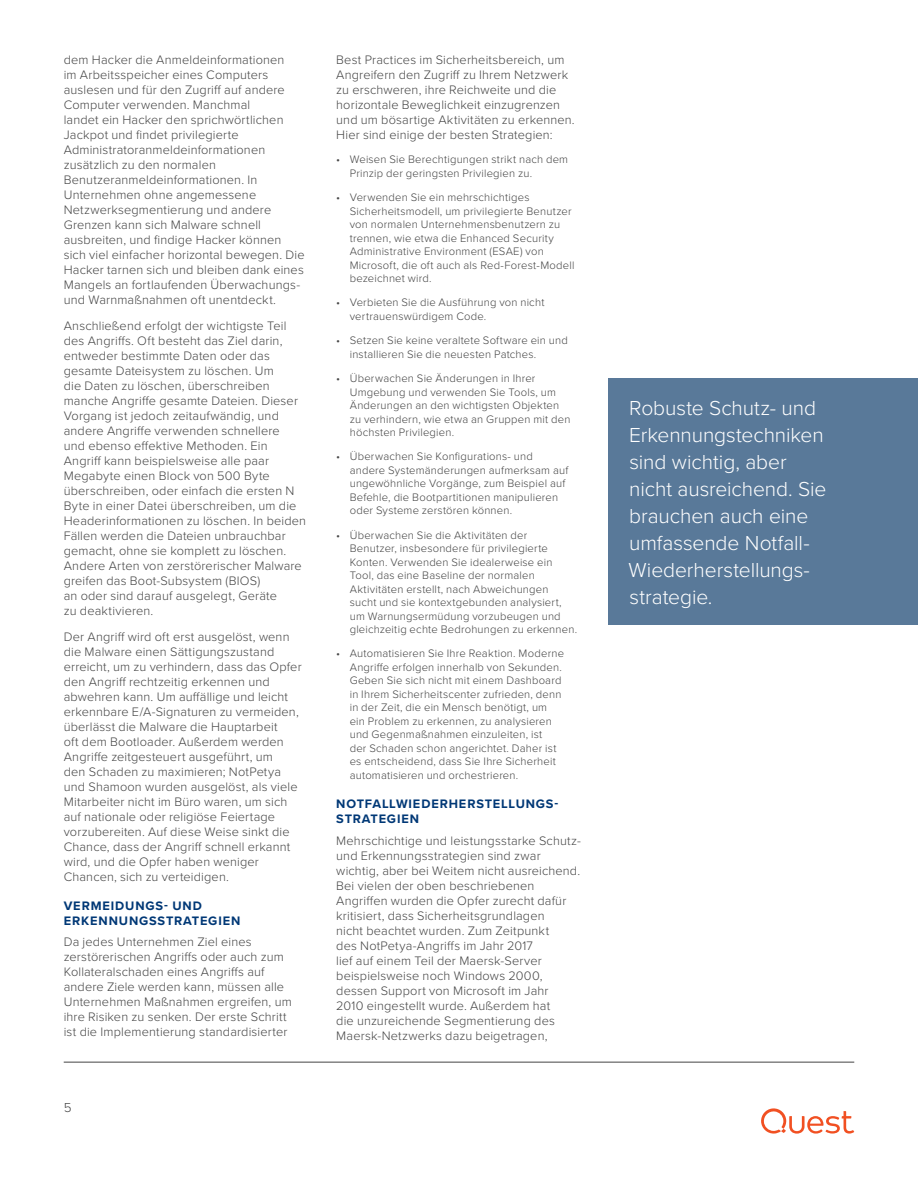
<style>
.page{position:relative;width:918px;height:1188px;background:#fff}
.page>*{position:absolute;margin:0;border:0;box-sizing:border-box;transform-origin:0 0}
.Callout_Box_Medium{font:300 21px/27px "Proxima Nova";letter-spacing:-.005em;color:#fff}
.t1{font:300 13.5px "Proxima Nova";color:#444}
.Body{font:300 12.75px/15px "Proxima Nova";letter-spacing:.01em;color:#444}
.Section_Heading_1{font:700 12.75px/15px "Proxima Nova";letter-spacing:.065em;color:#003876}
.t2{font:300 11.25px/13.5px "Proxima Nova";letter-spacing:.015em;color:#444}
</style>
<div class="page">
<hr style="left:64px;top:1062px;width:790px;height:1px;background:#444">
<svg style="left:761px;top:1108px;width:93px;height:26px"></svg>
<div style="left:609px;top:378px;width:309px;height:246px;background:#597999"></div>
<p class="Body" style="left:64px;top:52px;width:242px">dem Hacker die Anmeldeinformationen<br>im Arbeitsspeicher eines Computers auslesen und für den Zugriff auf andere Computer verwenden. Manchmal<br>landet ein Hacker den sprichwörtlichen Jackpot und findet privilegierte Administratoranmeldeinformationen zusätzlich zu den normalen Benutzeranmeldeinformationen. In Unternehmen ohne angemessene Netzwerksegmentierung und andere Grenzen kann sich Malware schnell ausbreiten, und findige Hacker können sich viel einfacher horizontal bewegen. Die Hacker tarnen sich und bleiben dank eines Mangels an fortlaufenden Überwachungs&shy;und Warnmaßnahmen oft unentdeckt.</p>
<p class="Body" style="left:64px;top:318px;width:244px">Anschließend erfolgt der wichtigste Teil des Angriffs. Oft besteht das Ziel darin, entweder bestimmte Daten oder das gesamte Dateisystem zu löschen. Um<br>die Daten zu löschen, überschreiben manche Angriffe gesamte Dateien. Dieser Vorgang ist jedoch zeitaufwändig, und andere Angriffe verwenden schnellere<br>und ebenso effektive Methoden. Ein Angriff kann beispielsweise alle paar Megabyte einen Block von 500 Byte überschreiben, oder einfach die ersten N Byte in einer Datei überschreiben, um die Headerinformationen zu löschen. In beiden Fällen werden die Dateien unbrauchbar gemacht, ohne sie komplett zu löschen.<br>Andere Arten von zerstörerischer Malware greifen das Boot-Subsystem (BIOS)<br>an oder sind darauf ausgelegt, Geräte<br>zu deaktivieren.</p>
<p class="Body" style="left:64px;top:628px;width:239px">Der Angriff wird oft erst ausgelöst, wenn die Malware einen Sättigungszustand erreicht, um zu verhindern, dass das Opfer den Angriff rechtzeitig erkennen und abwehren kann. Um auffällige und leicht erkennbare E/A-Signaturen zu vermeiden, überlässt die Malware die Hauptarbeit<br>oft dem Bootloader. Außerdem werden Angriffe zeitgesteuert ausgeführt, um<br>den Schaden zu maximieren; NotPetya und Shamoon wurden ausgelöst, als viele Mitarbeiter nicht im Büro waren, um sich auf nationale oder religiöse Feiertage vorzubereiten. Auf diese Weise sinkt die Chance, dass der Angriff schnell erkannt wird, und die Opfer haben weniger Chancen, sich zu verteidigen.</p>
<p class="Section_Heading_1" style="left:64px;top:898px;width:178px">VERMEIDUNGS- UND<br>ERKENNUNGSSTRATEGIEN</p>
<p class="Body" style="left:64px;top:934px;width:230px">Da jedes Unternehmen Ziel eines zerstörerischen Angriffs oder auch zum Kollateralschaden eines Angriffs auf andere Ziele werden kann, müssen alle Unternehmen Maßnahmen ergreifen, um ihre Risiken zu senken. Der erste Schritt ist die Implementierung standardisierter</p>
<p class="t1" style="left:64px;top:1098px;width:9px">5</p>
<p class="Body" style="left:336px;top:52px;width:240px">Best Practices im Sicherheitsbereich, um Angreifern den Zugriff zu Ihrem Netzwerk zu erschweren, ihre Reichweite und die horizontale Beweglichkeit einzugrenzen und um bösartige Aktivitäten zu erkennen.<br>Hier sind einige der besten Strategien:</p>
<p class="t2" style="left:350px;top:152px;width:220px;text-indent:-14px">• Weisen Sie Berechtigungen strikt nach dem<br>Prinzip der geringsten Privilegien zu.</p>
<p class="t2" style="left:350px;top:190px;width:226px;text-indent:-14px">• Verwenden Sie ein mehrschichtiges Sicherheitsmodell, um privilegierte Benutzer von normalen Unternehmensbenutzern zu trennen, wie etwa die Enhanced Security Administrative Environment (ESAE) von Microsoft, die oft auch als Red-Forest-Modell bezeichnet wird.</p>
<p class="t2" style="left:350px;top:295px;width:196px;text-indent:-14px">• Verbieten Sie die Ausführung von nicht vertrauenswürdigem Code.</p>
<p class="t2" style="left:350px;top:333px;width:220px;text-indent:-14px">• Setzen Sie keine veraltete Software ein und installieren Sie die neuesten Patches.</p>
<p class="t2" style="left:350px;top:371px;width:222px;text-indent:-14px">• Überwachen Sie Änderungen in Ihrer Umgebung und verwenden Sie Tools, um Änderungen an den wichtigsten Objekten zu verhindern, wie etwa an Gruppen mit den höchsten Privilegien.</p>
<p class="t2" style="left:350px;top:449px;width:220px;text-indent:-14px">• Überwachen Sie Konfigurations- und andere Systemänderungen aufmerksam auf ungewöhnliche Vorgänge, zum Beispiel auf Befehle, die Bootpartitionen manipulieren oder Systeme zerstören können.</p>
<p class="t2" style="left:350px;top:528px;width:229px;text-indent:-14px">• Überwachen Sie die Aktivitäten der Benutzer, insbesondere für privilegierte Konten. Verwenden Sie idealerweise ein Tool, das eine Baseline der normalen Aktivitäten erstellt, nach Abweichungen sucht und sie kontextgebunden analysiert, um Warnungsermüdung vorzubeugen und gleichzeitig echte Bedrohungen zu erkennen.</p>
<p class="t2" style="left:350px;top:646px;width:216px;text-indent:-14px">• Automatisieren Sie Ihre Reaktion. Moderne Angriffe erfolgen innerhalb von Sekunden.<br>Geben Sie sich nicht mit einem Dashboard in Ihrem Sicherheitscenter zufrieden, denn in der Zeit, die ein Mensch benötigt, um ein Problem zu erkennen, zu analysieren und Gegenmaßnahmen einzuleiten, ist<br>der Schaden schon angerichtet. Daher ist es entscheidend, dass Sie Ihre Sicherheit automatisieren und orchestrieren.</p>
<p class="Section_Heading_1" style="left:336px;top:796px;width:224px">NOTFALLWIEDERHERSTELLUNGS-<br>STRATEGIEN</p>
<p class="Body" style="left:336px;top:832px;width:246px">Mehrschichtige und leistungsstarke Schutz&shy;und Erkennungsstrategien sind zwar wichtig, aber bei Weitem nicht ausreichend.<br>Bei vielen der oben beschriebenen Angriffen wurden die Opfer zurecht dafür kritisiert, dass Sicherheitsgrundlagen<br>nicht beachtet wurden. Zum Zeitpunkt<br>des NotPetya-Angriffs im Jahr 2017<br>lief auf einem Teil der Maersk-Server beispielsweise noch Windows 2000, dessen Support von Microsoft im Jahr<br>2010 eingestellt wurde. Außerdem hat<br>die unzureichende Segmentierung des Maersk-Netzwerks dazu beigetragen,</p>
<p class="Callout_Box_Medium" style="left:629px;top:393px;width:199px">Robuste Schutz- und<br>Erkennungstechniken sind wichtig, aber nicht ausreichend. Sie brauchen auch eine umfassende Notfall-<br>Wiederherstellungs&shy;strategie.</p>
</div>
